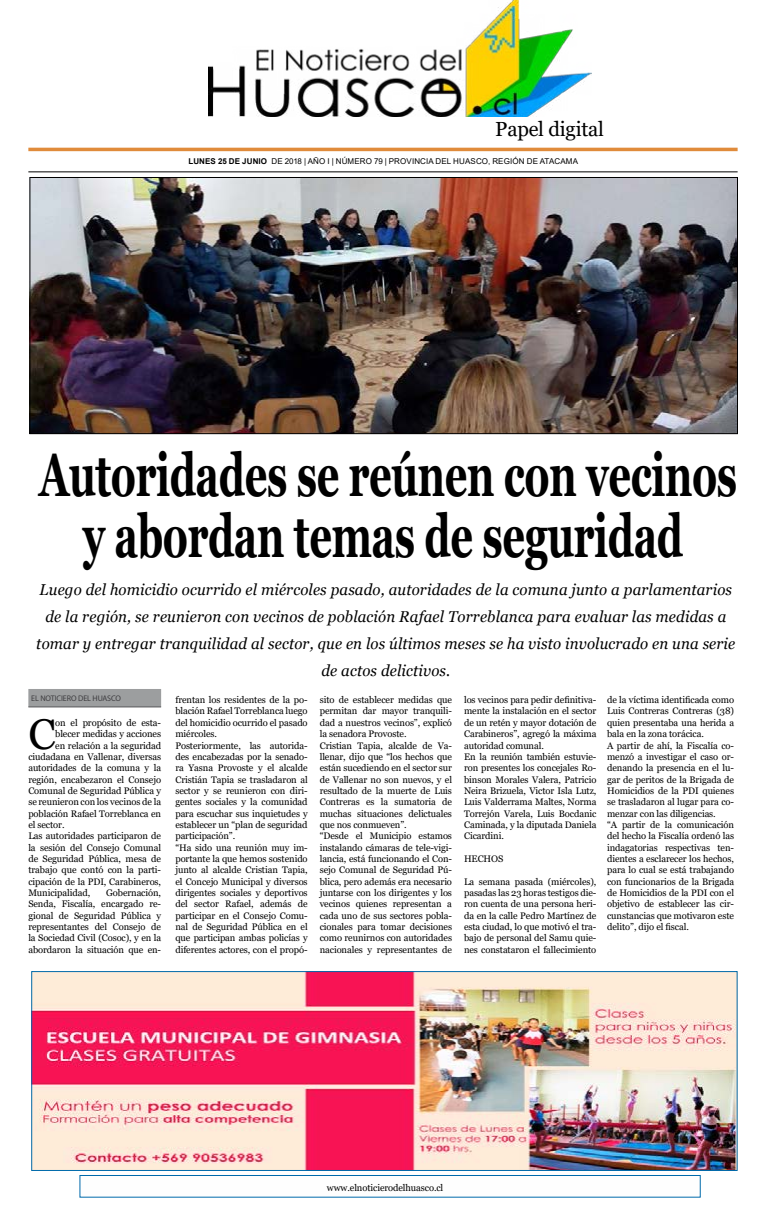
<style>
.page{position:relative;width:766px;height:1205px;background:#fff}
.page>*{position:absolute;margin:0;border:0;box-sizing:border-box;transform-origin:0 0}
.t1{font:700 60.3px/61px "Georgia";letter-spacing:-.01em;color:#000;text-align:center;scale:.66 1}
.t2{font:42.9px "Georgia";color:#000}
.t3{font:20.4px "Georgia";letter-spacing:-.01em;color:#000}
.t4{font:italic 15.7px/27px "Georgia";letter-spacing:.01em;color:#000;text-align:center;scale:.96 1}
.t5{font:9.5px/11.3px "Georgia";letter-spacing:-.01em;color:#000}
.t6{font:8.2px "Myriad Pro";letter-spacing:-.01em;color:#3e3d40}
.t7{font:8px "Arial";letter-spacing:.015em;color:#000}
.s1{font-weight:700}
</style>
<div class="page">
<div style="left:28px;top:689px;width:133px;height:18px;background:#9c9e9f"></div>
<hr style="left:28px;top:707px;width:133px;height:1px;background:#58585a">
<img style="left:32px;top:179px;width:703px;height:253px">
<div style="left:30px;top:177px;width:707px;height:257px;border:1px solid #000"></div>
<hr style="left:28px;top:148px;width:709px;height:3px;background:#e08b3b">
<hr style="left:28px;top:172px;width:709px;height:1px;background:#000">
<img style="left:208px;top:0;width:383px;height:116px">
<div style="left:79px;top:1175px;width:621px;height:22px;border:1px solid #006aab"></div>
<img style="left:33px;top:973px;width:702px;height:196px">
<div style="left:31px;top:971px;width:706px;height:200px;border:1px solid #006aab"></div>
<h3 class="t3" style="left:495px;top:117px;width:110px">Papel digital</h3>
<p class="t7" style="left:188px;top:156px;width:391px"><span class="s1">LUNES 25 DE JUNIO</span> DE 2018 | AÑO I | NÚMERO 79 | PROVINCIA DEL HUASCO, REGIÓN DE ATACAMA</p>
<h1 class="t1" style="left:39px;top:444px;width:1058px">Autoridades se reúnen con vecinos y abordan temas de seguridad</h1>
<p class="t4" style="left:36px;top:576px;width:729px">Luego del homicidio ocurrido el miércoles pasado, autoridades de la comuna junto a parlamentarios de la región, se reunieron con vecinos de población Rafael Torreblanca para evaluar las medidas a tomar y entregar tranquilidad al sector, que en los últimos meses se ha visto involucrado en una serie de actos delictivos.</p>
<p class="t5" style="left:175px;top:694px;width:134px">frentan los residentes de la po&shy;blación Rafael Torreblanca luego del homicidio ocurrido el pasado miércoles.<br>Posteriormente, las autorida&shy;des encabezadas por la senado&shy;ra Yasna Provoste y el alcalde<br>Cristián Tapia se trasladaron al sector y se reunieron con diri&shy;gentes sociales y la comunidad para escuchar sus inquietudes y establecer un “plan de seguridad participación”.<br>“Ha sido una reunión muy im&shy;portante la que hemos sostenido junto al alcalde Cristian Tapia, el Concejo Municipal y diversos dirigentes sociales y deportivos del sector Rafael, además de participar en el Consejo Comu&shy;nal de Seguridad Pública en el que participan ambas policías y diferentes actores, con el propó-</p>
<p class="t5" style="left:319px;top:694px;width:134px">sito de establecer medidas que permitan dar mayor tranquili&shy;dad a nuestros vecinos”, explicó la senadora Provoste.<br>Cristian Tapia, alcalde de Va&shy;llenar, dijo que “los hechos que están sucediendo en el sector sur de Vallenar no son nuevos, y el resultado de la muerte de Luis<br>Contreras es la sumatoria de muchas situaciones delictuales que nos conmueven”.<br>“Desde el Municipio estamos instalando cámaras de tele-vigi&shy;lancia, está funcionando el Con&shy;sejo Comunal de Seguridad Pú&shy;blica, pero además era necesario juntarse con los dirigentes y los vecinos quienes representan a cada uno de sus sectores pobla&shy;cionales para tomar decisiones como reunirnos con autoridades nacionales y representantes de</p>
<p class="t5" style="left:464px;top:694px;width:134px">los vecinos para pedir definitiva&shy;mente la instalación en el sector de un retén y mayor dotación de<br>Carabineros”, agregó la máxima autoridad comunal.<br>En la reunión también estuvie&shy;ron presentes los concejales Ro&shy;binson Morales Valera, Patricio<br>Neira Brizuela, Victor Isla Lutz,<br>Luis Valderrama Maltes, Norma<br>Torrejón Varela, Luis Bocdanic<br>Caminada, y la diputada Daniela<br>Cicardini.</p>
<p class="t6" style="left:31px;top:693px;width:91px">EL NOTICIERO DEL HUASCO</p>
<h2 class="t2" style="left:28px;top:708px;width:29px">C</h2>
<p class="t5" style="left:55px;top:717px;width:107px">on el propósito de esta-</p>
<p class="t5" style="left:607px;top:694px;width:128px">de la víctima identificada como<br>Luis Contreras Contreras (38) quien presentaba una herida a bala en la zona torácica.<br>A partir de ahí, la Fiscalía co&shy;menzó a investigar el caso or&shy;denando la presencia en el lu&shy;gar de peritos de la Brigada de<br>Homicidios de la PDI quienes se trasladaron al lugar para co&shy;menzar con las diligencias.<br>“A partir de la comunicación del hecho la Fiscalía ordenó las indagatorias respectivas ten&shy;dientes a esclarecer los hechos, para lo cual se está trabajando con funcionarios de la Brigada de Homicidios de la PDI con el objetivo de establecer las cir&shy;cunstancias que motivaron este delito”, dijo el fiscal.</p>
<p class="t5" style="left:55px;top:728px;width:107px">blecer medidas y acciones</p>
<p class="t5" style="left:55px;top:740px;width:107px">en relación a la seguridad</p>
<p class="t5" style="left:28px;top:751px;width:134px">ciudadana en Vallenar, diversas</p>
<p class="t5" style="left:28px;top:762px;width:134px">autoridades de la comuna y la</p>
<p class="t5" style="left:28px;top:774px;width:134px">región, encabezaron el Consejo</p>
<p class="t5" style="left:28px;top:785px;width:134px">Comunal de Seguridad Pública y</p>
<p class="t5" style="left:28px;top:796px;width:134px">se reunieron con los vecinos de la</p>
<p class="t5" style="left:28px;top:808px;width:134px">población Rafael Torreblanca en</p>
<p class="t5" style="left:28px;top:819px;width:38px">el sector.</p>
<p class="t5" style="left:28px;top:830px;width:134px">Las autoridades participaron de</p>
<p class="t5" style="left:28px;top:842px;width:134px">la sesión del Consejo Comunal</p>
<p class="t5" style="left:28px;top:853px;width:134px">de Seguridad Pública, mesa de</p>
<p class="t5" style="left:28px;top:864px;width:134px">trabajo que contó con la parti-</p>
<p class="t5" style="left:28px;top:876px;width:134px">cipación de la PDI, Carabineros,</p>
<p class="t5" style="left:28px;top:887px;width:63px">Municipalidad,</p>
<p class="t5" style="left:464px;top:853px;width:41px">HECHOS</p>
<p class="t5" style="left:464px;top:876px;width:134px;text-align:justify">La semana pasada (miércoles), pasadas las 23 horas testigos die&shy;ron cuenta de una persona heri&shy;da en la calle Pedro Martínez de esta ciudad, lo que motivó el tra&shy;bajo de personal del Samu quie&shy;nes constataron el fallecimiento</p>
<p class="t5" style="left:28px;top:887px;width:134px;text-align:justify;text-indent:78px">Gobernación, Senda, Fiscalía, encargado re&shy;gional de Seguridad Pública y representantes del Consejo de la Sociedad Civil (Cosoc), y en la abordaron la situación que en-</p>
<p class="t5" style="left:327px;top:1182px;width:118px">www.elnoticierodelhuasco.cl</p>
</div>
